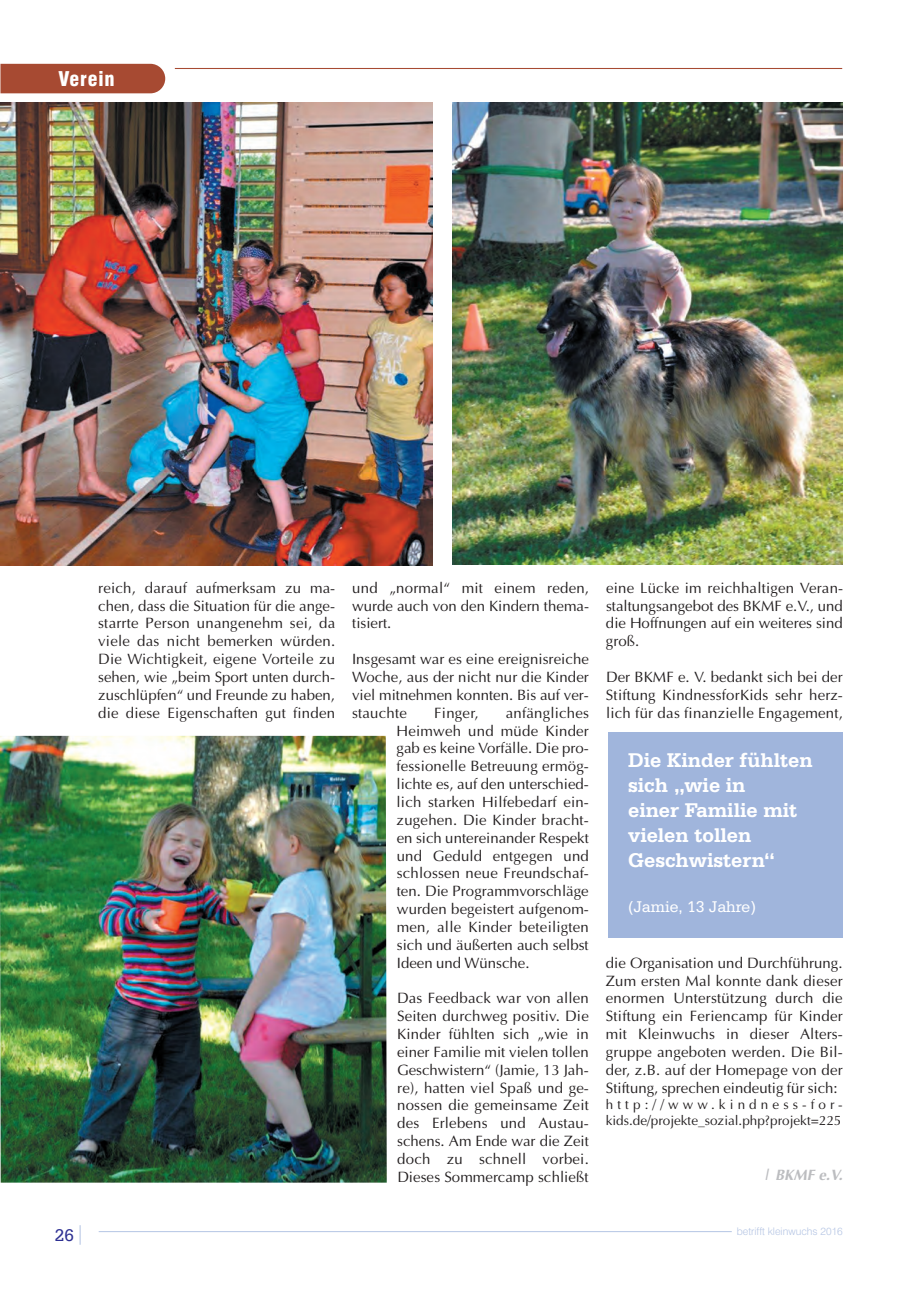
<style>
.page{position:relative;width:919px;height:1289px;background:#fff}
.page>*{position:absolute;margin:0;border:0;box-sizing:border-box;transform-origin:0 0}
.t1{font:700 21px/24.9px "Serifa BT";color:#fff}
.t2{font:900 condensed 19.8px "Swiss 721 BT";letter-spacing:.04em;color:#fff}
.t3{font:18px "Serifa BT";color:#2e3092}
.t4{font:16.5px "Serifa BT";color:#fff}
.t5{font:15px/17.9px "Ottawa Plain";letter-spacing:.015em;color:#231f20;text-align:justify}
.t6{font:italic 700 15px "Ottawa Plain";color:#bcbdc0}
.t7{font:13.5px/16px "Ottawa Plain";color:#231f20}
.t8{font:300 10.5px "Swiss 721 BT";color:#b5c5e4}
.s1{font-size:15px}
</style>
<div class="page">
<hr style="left:99px;top:1231px;width:632px;height:1px;background:#b5c5e4">
<svg style="left:80px;top:1225px;width:1px;height:19px"></svg>
<hr style="left:175px;top:68px;width:667px;height:1px;background:#a74a32">
<div style="left:0;top:64px;width:165px;height:29px;background:#a74a32"></div>
<div style="left:608px;top:732px;width:234px;height:206px;background:#a0b5dc"></div>
<img style="left:1px;top:735px;width:386px;height:447px">
<img style="left:0;top:102px;width:432px;height:463px">
<img style="left:452px;top:103px;width:390px;height:462px">
<h2 class="t2" style="left:58px;top:71px;width:58px">Verein</h2>
<p class="t5" style="left:98px;top:580px;width:746px">reich, darauf aufmerksam zu ma- und „normal“ mit einem reden, eine Lücke im reichhaltigen Veran&shy;chen, dass die Situation für die ange- wurde auch von den Kindern thema- staltungsangebot des BKMF e.V., und starrte Person unangenehm sei, da tisiert.</p>
<p class="t5" style="left:606px;top:616px;width:238px">die Hoffnungen auf ein weiteres sind</p>
<p class="t5" style="left:98px;top:633px;width:238px">viele das nicht bemerken würden.</p>
<p class="t5" style="left:606px;top:633px;width:35px">groß.</p>
<p class="t5" style="left:98px;top:651px;width:746px;text-align:left">Die Wichtigkeit, eigene Vorteile zu Insgesamt war es eine ereignisreiche<br>sehen, wie „beim Sport unten durch- Woche, aus der nicht nur die Kinder Der BKMF e. V. bedankt sich bei der zuschlüpfen“ und Freunde zu haben, viel mitnehmen konnten. Bis auf ver- Stiftung KindnessforKids sehr herz&shy;die diese Eigenschaften gut finden stauchte</p>
<p class="t5" style="left:396px;top:705px;width:448px;text-align:left;text-indent:109px">anfängliches lich für das finanzielle Engagement,<br>Heimweh und müde Kinder<br>gab es keine Vorfälle. Die pro-<br>fessionelle Betreuung ermög-<br>lichte es, auf den unterschied-<br>lich starken Hilfebedarf ein-<br>zugehen. Die Kinder bracht-<br>en sich untereinander Respekt<br>und Geduld entgegen und<br>schlossen neue Freundschaf-<br>ten. Die Programmvorschläge<br>wurden begeistert aufgenom-<br>men, alle Kinder beteiligten<br>sich und äußerten auch selbst<br>Ideen und Wünsche.</p>
<p class="t5" style="left:434px;top:705px;width:46px">Finger,</p>
<h1 class="t1" style="left:628px;top:749px;width:186px">Die Kinder fühlten sich „wie in<br>einer Familie mit vielen tollen<br>Geschwistern“</h1>
<p class="t4" style="left:628px;top:899px;width:129px">(Jamie, 13 Jahre)</p>
<p class="t5" style="left:606px;top:955px;width:238px">die Organisation und Durchführung.</p>
<p class="t5" style="left:606px;top:972px;width:238px">Zum ersten Mal konnte dank dieser</p>
<p class="t5" style="left:397px;top:990px;width:447px">Das Feedback war von allen enormen Unterstützung durch die</p>
<p class="t5" style="left:397px;top:1008px;width:447px">Seiten durchweg positiv. Die Stiftung ein Feriencamp für Kinder</p>
<p class="t5" style="left:397px;top:1026px;width:447px">Kinder fühlten sich „wie in mit Kleinwuchs in dieser Alters-</p>
<p class="t5" style="left:397px;top:1044px;width:447px">einer Familie mit vielen tollen gruppe angeboten werden. Die Bil-</p>
<p class="t5" style="left:397px;top:1062px;width:447px">Geschwistern“ (Jamie, 13 Jah- der, z.B. auf der Homepage von der</p>
<p class="t5" style="left:397px;top:1080px;width:442px">re), hatten viel Spaß und ge- Stiftung, sprechen eindeutig für sich:</p>
<p class="t7" style="left:397px;top:1097px;width:447px"><span class="s1">nossen die gemeinsame Zeit</span> http://www.kindness-for&shy;<span class="s1">des Erlebens und Austau-</span> kids.de/projekte_sozial.php?projekt=225</p>
<p class="t5" style="left:397px;top:1133px;width:193px">schens. Am Ende war die Zeit doch zu schnell vorbei.<br>Dieses Sommercamp schließt</p>
<p class="t6" style="left:761px;top:1168px;width:82px">| BKMF e.V.</p>
<p class="t3" style="left:55px;top:1227px;width:21px">26</p>
<p class="t8" style="left:736px;top:1226px;width:108px">betrifft kleinwuchs 2016</p>
</div>
